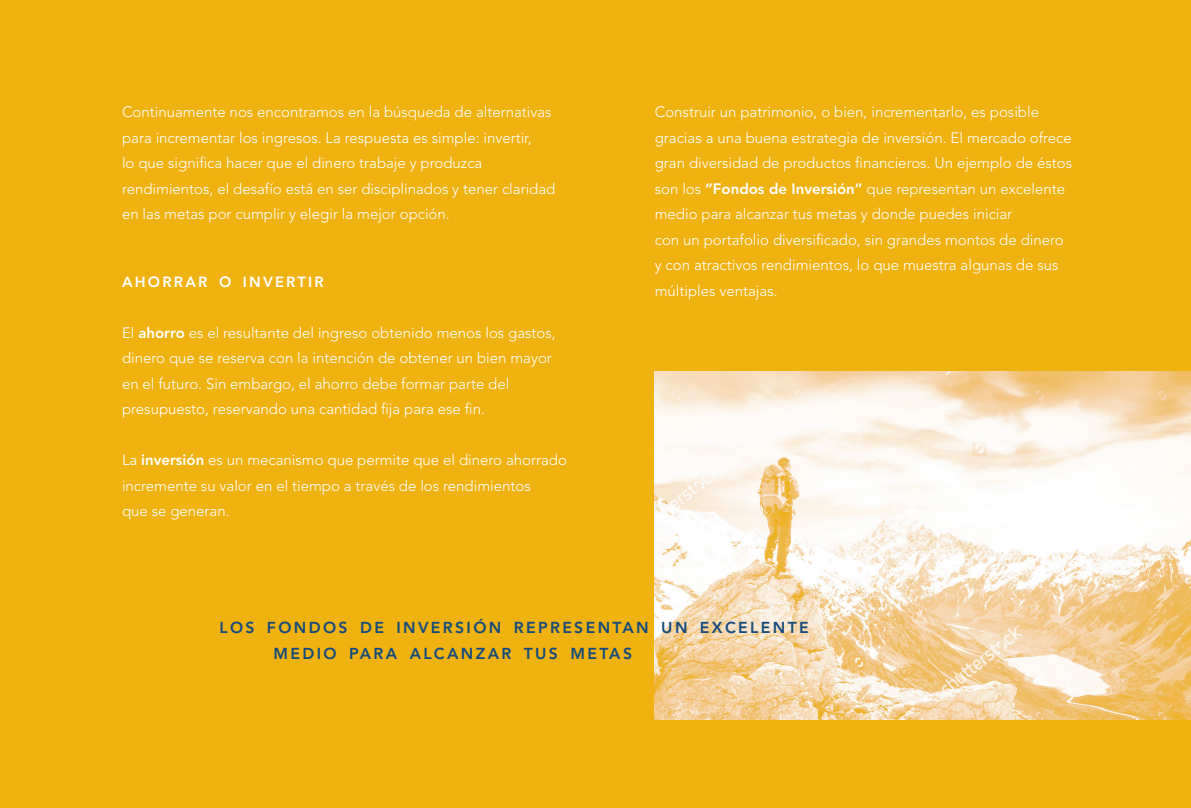
<style>
.page{position:relative;width:1191px;height:808px;background:#efb211}
.page>*{position:absolute;margin:0;border:0;box-sizing:border-box;transform-origin:0 0}
.t1{font:800 15.75px/25.5px "Avenir LT Std";letter-spacing:.15em;color:#144a7c}
.t2{font:300 15px/25.5px "Avenir LT Std";color:#fff}
.t3{font:800 14.7px "Avenir LT Std";letter-spacing:.15em;color:#fff}
.s1{font-weight:800}
</style>
<div class="page">
<img style="left:655px;top:372px;width:536px;height:347px">
<p class="t2" style="left:122px;top:99px;width:435px">Continuamente nos encontramos en la búsqueda de alternativas para incrementar los ingresos. La respuesta es simple: invertir,<br>lo que significa hacer que el dinero trabaje y produzca rendimientos, el desafío está en ser disciplinados y tener claridad en las metas por cumplir y elegir la mejor opción.</p>
<p class="t3" style="left:122px;top:273px;width:203px">AHORRAR O INVERTIR</p>
<p class="t2" style="left:122px;top:320px;width:435px">El <span class="s1">ahorro</span> es el resultante del ingreso obtenido menos los gastos, dinero que se reserva con la intención de obtener un bien mayor en el futuro. Sin embargo, el ahorro debe formar parte del presupuesto, reservando una cantidad fija para ese fin.</p>
<p class="t2" style="left:122px;top:447px;width:446px">La <span class="s1">inversión</span> es un mecanismo que permite que el dinero ahorrado incremente su valor en el tiempo a través de los rendimientos<br>que se generan.</p>
<p class="t2" style="left:655px;top:99px;width:419px">Construir un patrimonio, o bien, incrementarlo, es posible gracias a una buena estrategia de inversión. El mercado ofrece gran diversidad de productos financieros. Un ejemplo de éstos son los <span class="s1">“Fondos de Inversión”</span> que representan un excelente medio para alcanzar tus metas y donde puedes iniciar<br>con un portafolio diversificado, sin grandes montos de dinero y con atractivos rendimientos, lo que muestra algunas de sus múltiples ventajas.</p>
<p class="t1" style="left:273px;top:615px;width:536px;text-indent:-54px">LOS FONDOS DE INVERSIÓN REPRESENTAN UN EXCELENTE<br>MEDIO PARA ALCANZAR TUS METAS</p>
</div>
